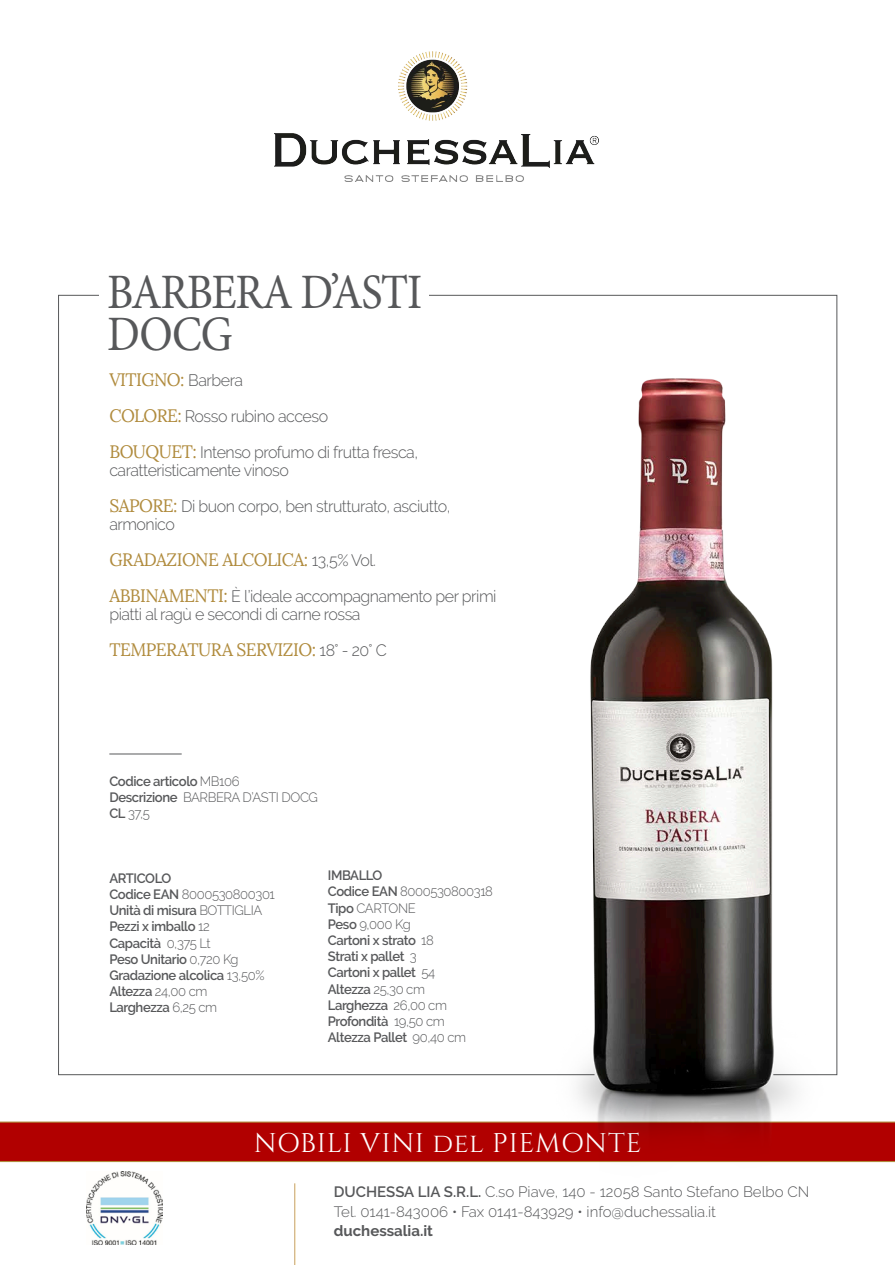
<style>
.page{position:relative;width:895px;height:1265px;background:#fff}
.page>*{position:absolute;margin:0;border:0;box-sizing:border-box;transform-origin:0 0}
.t1{font:49.5px "Minion Pro";letter-spacing:-.03em;color:#57585a;scale:.9 1}
.t2{font:27px "Cinzel";letter-spacing:.02em;color:#fff}
.t3{font:18px "Lora";letter-spacing:-.03em;color:#b08b3d}
.t4{font:300 16.5px/18px "Raleway";letter-spacing:-.03em;color:#57585a}
.t5{font:300 15px "Raleway";color:#57585a}
.t6{font:700 15px "Raleway";color:#57585a}
.t7{font:600 13.5px "Raleway";letter-spacing:-.03em;color:#57585a}
.t8{font:300 13.5px "Raleway";letter-spacing:-.03em;color:#57585a}
.s1{font-family:"Raleway";font-weight:300;font-size:16.5px;color:#57585a}
.s2{font-family:"Lora";font-weight:400;font-size:18px;color:#b08b3d}
.s3{font-weight:300}
.s4{font-weight:600}
</style>
<div class="page">
<img style="left:87px;top:1171px;width:75px;height:73px">
<svg style="left:0;top:1121px;width:344px;height:41px;background:#b10a06"></svg>
<hr style="left:109px;top:753px;width:73px;height:1px;background:#57585a">
<img style="left:274px;top:52px;width:324px;height:130px">
<img style="left:344px;top:294px;width:550px;height:869px">
<p class="t1" style="left:107px;top:259px;width:351px">BARBERA D’ASTI</p>
<p class="t1" style="left:107px;top:301px;width:141px">DOCG</p>
<p class="t3" style="left:109px;top:368px;width:135px">VITIGNO: <span class="s1">Barbera</span></p>
<p class="t4" style="left:109px;top:407px;width:220px"><span class="s2">COLORE:</span> Rosso rubino acceso</p>
<p class="t4" style="left:109px;top:443px;width:310px"><span class="s2">BOUQUET:</span> Intenso profumo di frutta fresca, caratteristicamente vinoso</p>
<p class="t4" style="left:109px;top:497px;width:343px"><span class="s2">SAPORE:</span> Di buon corpo, ben strutturato, asciutto, armonico</p>
<p class="t3" style="left:109px;top:548px;width:268px">GRADAZIONE ALCOLICA: <span class="s1">13,5% Vol.</span></p>
<p class="t4" style="left:109px;top:587px;width:388px"><span class="s2">ABBINAMENTI:</span> È l’ideale accompagnamento per primi piatti al ragù e secondi di carne rossa</p>
<p class="t3" style="left:109px;top:638px;width:279px">TEMPERATURA SERVIZIO: <span class="s1">18° - 20° C</span></p>
<p class="t7" style="left:109px;top:773px;width:132px">Codice articolo <span class="s3">MB106</span></p>
<p class="t8" style="left:109px;top:789px;width:210px"><span class="s4">Descrizione</span> BARBERA D’ASTI DOCG</p>
<p class="t8" style="left:109px;top:805px;width:42px"><span class="s4">CL</span> 37,5</p>
<p class="t7" style="left:109px;top:870px;width:63px">ARTICOLO</p>
<p class="t8" style="left:109px;top:886px;width:167px"><span class="s4">Codice EAN</span> 8000530800301</p>
<p class="t7" style="left:109px;top:902px;width:154px">Unità di misura <span class="s3">BOTTIGLIA</span></p>
<p class="t7" style="left:109px;top:919px;width:102px">Pezzi x imballo <span class="s3">12</span></p>
<p class="t7" style="left:109px;top:935px;width:103px">Capacità <span class="s3">0,375 Lt</span></p>
<p class="t7" style="left:109px;top:951px;width:131px">Peso Unitario <span class="s3">0,720 Kg</span></p>
<p class="t7" style="left:109px;top:967px;width:157px">Gradazione alcolica <span class="s3">13,50%</span></p>
<p class="t7" style="left:109px;top:983px;width:100px">Altezza <span class="s3">24,00 cm</span></p>
<p class="t7" style="left:109px;top:1000px;width:109px">Larghezza <span class="s3">6,25 cm</span></p>
<p class="t7" style="left:328px;top:867px;width:56px">IMBALLO</p>
<p class="t8" style="left:328px;top:883px;width:167px"><span class="s4">Codice EAN</span> 8000530800318</p>
<p class="t8" style="left:328px;top:900px;width:89px"><span class="s4">Tipo</span> CARTONE</p>
<p class="t8" style="left:328px;top:916px;width:84px"><span class="s4">Peso</span> 9,000 Kg</p>
<p class="t7" style="left:328px;top:932px;width:108px">Cartoni x strato <span class="s3">18</span></p>
<p class="t7" style="left:328px;top:948px;width:90px">Strati x pallet <span class="s3">3</span></p>
<p class="t7" style="left:328px;top:964px;width:109px">Cartoni x pallet <span class="s3">54</span></p>
<p class="t7" style="left:328px;top:981px;width:99px">Altezza <span class="s3">25,30 cm</span></p>
<p class="t7" style="left:328px;top:997px;width:121px">Larghezza <span class="s3">26,00 cm</span></p>
<p class="t7" style="left:328px;top:1013px;width:119px">Profondità <span class="s3">19,50 cm</span></p>
<p class="t7" style="left:328px;top:1029px;width:140px">Altezza Pallet <span class="s3">90,40 cm</span></p>
<p class="t2" style="left:254px;top:1126px;width:389px">NOBILI VINI del PIEMONTE</p>
<p class="t5" style="left:334px;top:1183px;width:477px"><span class="s4">DUCHESSA LIA S.R.L.</span> C.so Piave, 140 - 12058 Santo Stefano Belbo CN</p>
<p class="t5" style="left:334px;top:1202px;width:383px">Tel. 0141-843006 • Fax 0141-843929 • info@duchessalia.it</p>
<p class="t6" style="left:334px;top:1222px;width:101px">duchessalia.it</p>
</div>
